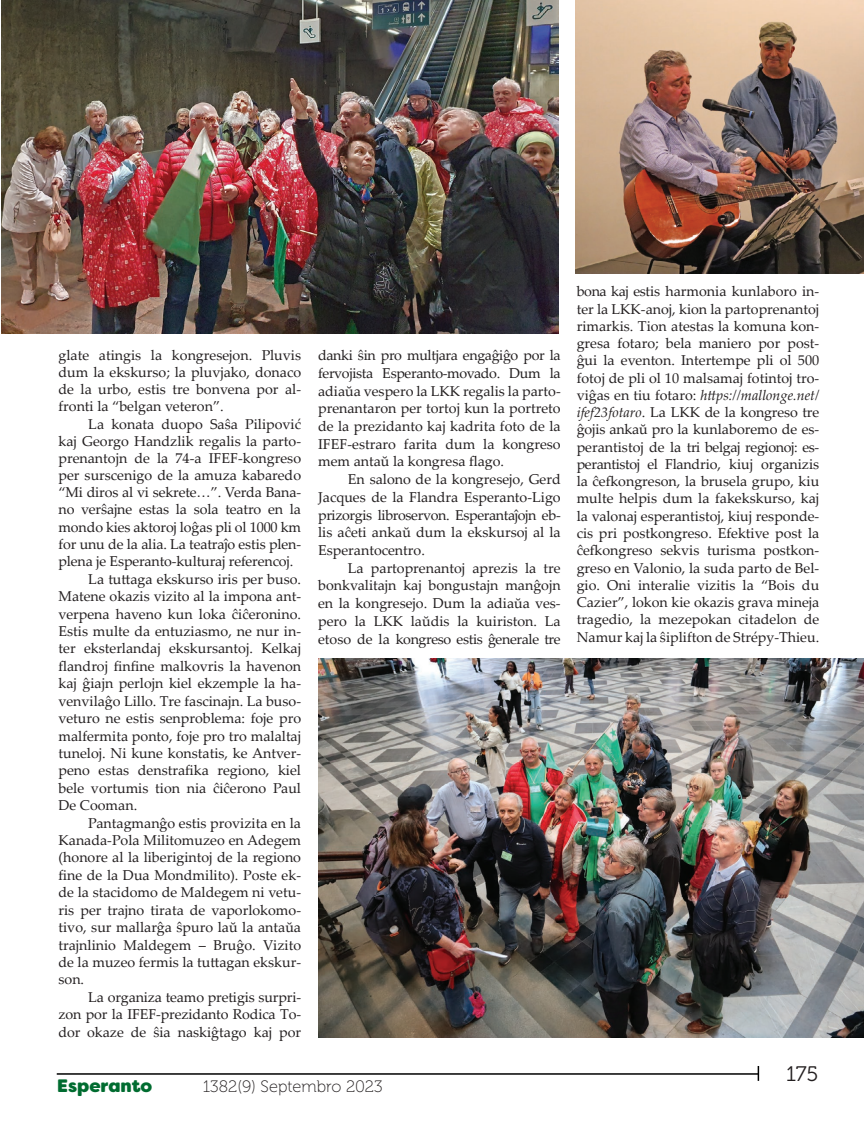
<style>
.page{position:relative;width:864px;height:1132px;background:#fff}
.page>*{position:absolute;margin:0;border:0;box-sizing:border-box;transform-origin:0 0}
.t1{font:21px "Museo 300";color:#231f20}
.t2{font:800 18px "Filson Soft";color:#006c30}
.t3{font:16.5px "Museo 100";color:#231f20}
.Базовый{font:14.25px/17.2px "Palatino Linotype";color:#231f20;text-align:justify}
.Базовый-2{font:14.25px "Palatino Linotype";letter-spacing:-.025em;color:#231f20}
.s1{font-style:italic}
</style>
<div class="page">
<hr style="left:57px;top:1072px;width:701px;height:2px;background:#000">
<svg style="left:757px;top:1066px;width:1px;height:14px"></svg>
<img style="left:1px;top:0;width:557px;height:333px">
<img style="left:318px;top:658px;width:545px;height:378px">
<img style="left:575px;top:0;width:288px;height:274px">
<p class="Базовый" style="left:58px;top:346px;width:244px">glate atingis la kongresejon. Pluvis dum la ekskurso; la pluvjako, donaco de la urbo, estis tre bonvena por al&shy;fronti la “belgan veteron”.</p>
<p class="Базовый" style="left:58px;top:414px;width:244px;text-indent:30px">La konata duopo Saŝa Pilipović kaj Georgo Handzlik regalis la parto&shy;prenantojn de la 74-a IFEF-kongreso per surscenigo de la amuza kabaredo “Mi diros al vi sekrete…”. Verda Bana&shy;no verŝajne estas la sola teatro en la mondo kies aktoroj loĝas pli ol 1000 km for unu de la alia. La teatraĵo estis plen&shy;plena je Esperanto-kulturaj referencoj.</p>
<p class="Базовый" style="left:58px;top:569px;width:244px;text-indent:30px">La tuttaga ekskurso iris per buso.<br>Matene okazis vizito al la impona ant&shy;verpena haveno kun loka ĉiĉeronino.<br>Estis multe da entuziasmo, ne nur in&shy;ter eksterlandaj ekskursantoj. Kelkaj flandroj finfine malkovris la havenon</p>
<p class="Базовый" style="left:58px;top:674px;width:244px">kaj ĝiajn perlojn kiel ekzemple la ha&shy;venvilaĝo Lillo. Tre fascinajn. La buso&shy;veturo ne estis senproblema: foje pro malfermita ponto, foje pro tro malaltaj tuneloj. Ni kune konstatis, ke Antver&shy;peno estas denstrafika regiono, kiel bele vortumis tion nia ĉiĉerono Paul De Cooman.</p>
<p class="Базовый" style="left:58px;top:813px;width:244px;text-indent:30px">Pantagmanĝo estis provizita en la Kanada-Pola Militomuzeo en Adegem (honore al la liberigintoj de la regiono fine de la Dua Mondmilito). Poste ek&shy;de la stacidomo de Maldegem ni vetu&shy;ris per trajno tirata de vaporlokomo&shy;tivo, sur mallarĝa ŝpuro laŭ la antaŭa trajnlinio Maldegem – Bruĝo. Vizito de la muzeo fermis la tuttagan ekskur-</p>
<p class="Базовый" style="left:58px;top:969px;width:27px">son.</p>
<p class="Базовый" style="left:58px;top:987px;width:244px;text-indent:30px">La organiza teamo pretigis surpri&shy;zon por la IFEF-prezidanto Rodica To&shy;dor okaze de ŝia naskiĝtago kaj por</p>
<p class="Базовый-2" style="left:318px;top:345px;width:244px">danki ŝin pro multjara engaĝiĝo por la</p>
<p class="Базовый" style="left:318px;top:363px;width:244px;line-height:17.7px">fervojista Esperanto-movado. Dum la adiaŭa vespero la LKK regalis la parto&shy;prenantaron per tortoj kun la portreto de la prezidanto kaj kadrita foto de la IFEF-estraro farita dum la kongreso mem antaŭ la kongresa flago.</p>
<p class="Базовый" style="left:318px;top:469px;width:244px;line-height:17.7px;text-indent:30px">En salono de la kongresejo, Gerd Jacques de la Flandra Esperanto-Ligo prizorgis libroservon. Esperantaĵojn eb-</p>
<p class="Базовый" style="left:318px;top:523px;width:244px;line-height:17.7px">lis aĉeti ankaŭ dum la ekskursoj al la<br>Esperantocentro.</p>
<p class="Базовый" style="left:318px;top:558px;width:244px;line-height:17.7px;text-indent:30px">La partoprenantoj aprezis la tre bonkvalitajn kaj bongustajn manĝojn en la kongresejo. Dum la adiaŭa ves&shy;pero la LKK laŭdis la kuiriston. La etoso de la kongreso estis ĝenerale tre</p>
<p class="t2" style="left:57px;top:1073px;width:97px">Esperanto</p>
<p class="t3" style="left:203px;top:1076px;width:181px">1382(9) Septembro 2023</p>
<p class="Базовый" style="left:576px;top:282px;width:244px">bona kaj estis harmonia kunlaboro in&shy;ter la LKK-anoj, kion la partoprenantoj rimarkis. Tion atestas la komuna kon&shy;gresa fotaro; bela maniero por post-</p>
<p class="Базовый" style="left:576px;top:351px;width:244px">ĝui la eventon. Intertempe pli ol 500 fotoj de pli ol 10 malsamaj fotintoj tro&shy;viĝas en tiu fotaro: <span class="s1">https://mallonge.net/ ifef23fotaro</span>. La LKK de la kongreso tre ĝojis ankaŭ pro la kunlaboremo de es&shy;perantistoj de la tri belgaj regionoj: es&shy;perantistoj el Flandrio, kiuj organizis la ĉefkongreson, la brusela grupo, kiu multe helpis dum la fakekskurso, kaj la valonaj esperantistoj, kiuj responde&shy;cis pri postkongreso. Efektive post la ĉefkongreso sekvis turisma postkon&shy;greso en Valonio, la suda parto de Bel&shy;gio. Oni interalie vizitis la “Bois du Cazier”, lokon kie okazis grava mineja tragedio, la mezepokan citadelon de Namur kaj la ŝiplifton de Strépy-Thieu.</p>
<h1 class="t1" style="left:785px;top:1061px;width:34px">175</h1>
</div>
